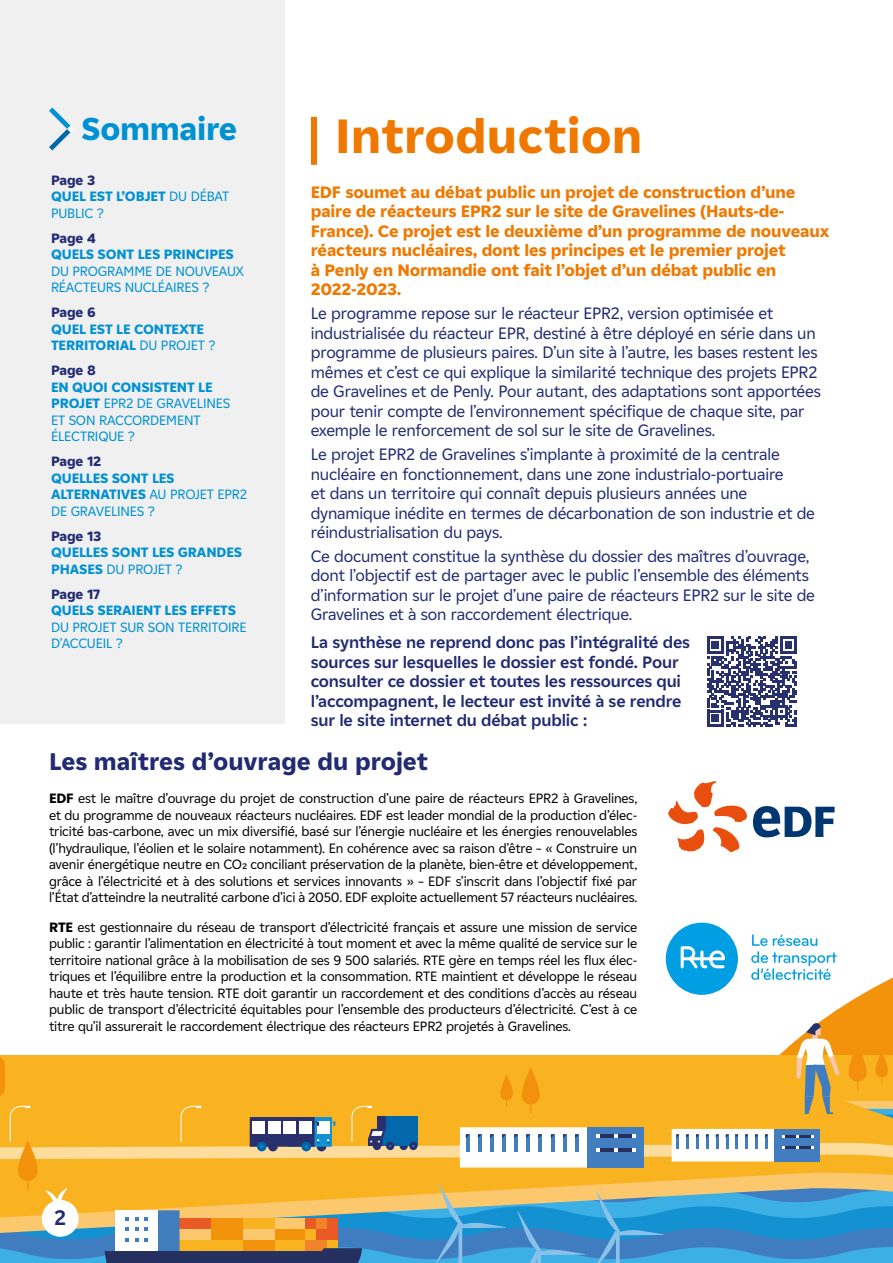
<style>
.page{position:relative;width:893px;height:1263px;background:#fff}
.page>*{position:absolute;margin:0;border:0;box-sizing:border-box;transform-origin:0 0}
.t1{font:800 48px "EDF2020";letter-spacing:.005em;color:#ef7900}
.t2{font:800 31.5px "EDF2020";letter-spacing:-.01em;color:#0091d3}
.t3{font:800 24px "EDF2020";color:#212a72}
.t4{font:700 21px "EDF2020";color:#212a72}
.t5{font:16.5px/19.5px "EDF2020";letter-spacing:-.01em;color:#212a72}
.t6{font:800 16.5px/19.5px "EDF2020";letter-spacing:-.01em;color:#ef7900}
.t7{font:700 16.5px/19.5px "EDF2020";letter-spacing:-.01em;color:#212a72}
.t8{font:13.5px/16.5px "EDF2020";letter-spacing:-.01em;color:#000;text-align:justify}
.t9{font:800 13.5px/16.5px "EDF2020";letter-spacing:-.01em;color:#0091d3}
.t10{font:13.5px/16.5px "EDF2020";letter-spacing:-.01em;color:#0091d3}
.t11{font:800 13.5px "EDF2020";letter-spacing:-.01em;color:#212a72}
.s1{color:#212a72}
.s2{font-weight:400}
.s3{font-weight:800}
</style>
<div class="page">
<div style="left:0;top:0;width:285px;height:724px;background:#f0f0f0"></div>
<svg style="left:668px;top:781px;width:79px;height:71px"></svg>
<svg style="left:753px;top:806px;width:82px;height:31px"></svg>
<svg style="left:0;top:922px;width:893px;height:341px"></svg>
<svg style="left:49px;top:108px;width:24px;height:42px"></svg>
<svg style="left:707px;top:637px;width:90px;height:90px"></svg>
<div style="left:42px;top:1200px;width:37px;height:37px;background:#fff;border-radius:50%"></div>
<div style="left:311px;top:117px;width:6px;height:48px;background:#ef7900"></div>
<h2 class="t2" style="left:81px;top:107px;width:158px">Sommaire</h2>
<h1 class="t1" style="left:335px;top:101px;width:308px">Introduction</h1>
<p class="t9" style="left:51px;top:171px;width:180px"><span class="s1">Page 3<br></span>QUEL EST L’OBJET <span class="s2">DU DÉBAT<br>PUBLIC ?</span></p>
<p class="t11" style="left:51px;top:228px;width:46px">Page 4</p>
<p class="t9" style="left:51px;top:246px;width:184px">QUELS SONT LES PRINCIPES</p>
<p class="t10" style="left:51px;top:262px;width:195px">DU PROGRAMME DE NOUVEAUX<br>RÉACTEURS NUCLÉAIRES ?</p>
<p class="t11" style="left:51px;top:303px;width:46px">Page 6</p>
<p class="t9" style="left:51px;top:320px;width:166px">QUEL EST LE CONTEXTE<br>TERRITORIAL <span class="s2">DU PROJET ?</span></p>
<p class="t11" style="left:51px;top:361px;width:46px">Page 8</p>
<p class="t10" style="left:51px;top:378px;width:181px"><span class="s3">EN QUOI CONSISTENT LE<br>PROJET</span> EPR2 DE GRAVELINES<br>ET SON RACCORDEMENT<br>ÉLECTRIQUE ?</p>
<p class="t11" style="left:51px;top:452px;width:52px">Page 12</p>
<p class="t9" style="left:51px;top:469px;width:198px">QUELLES SONT LES<br>ALTERNATIVES <span class="s2">AU PROJET EPR2<br>DE GRAVELINES ?</span></p>
<p class="t11" style="left:51px;top:526px;width:52px">Page 13</p>
<p class="t9" style="left:51px;top:544px;width:192px">QUELLES SONT LES GRANDES<br>PHASES <span class="s2">DU PROJET ?</span></p>
<p class="t11" style="left:51px;top:584px;width:51px">Page 17</p>
<p class="t9" style="left:51px;top:602px;width:186px">QUELS SERAIENT LES EFFETS</p>
<p class="t10" style="left:51px;top:618px;width:197px">DU PROJET SUR SON TERRITOIRE<br>D’ACCUEIL ?</p>
<p class="t6" style="left:311px;top:182px;width:520px">EDF soumet au débat public un projet de construction d’une paire de réacteurs EPR2 sur le site de Gravelines (Hauts-de-France). Ce projet est le deuxième d’un programme de nouveaux réacteurs nucléaires, dont les principes et le premier projet<br>à Penly en Normandie ont fait l’objet d’un débat public en 2022-2023.</p>
<p class="t5" style="left:311px;top:303px;width:512px">Le programme repose sur le réacteur EPR2, version optimisée et industrialisée du réacteur EPR, destiné à être déployé en série dans un programme de plusieurs paires. D’un site à l’autre, les bases restent les mêmes et c’est ce qui explique la similarité technique des projets EPR2 de Gravelines et de Penly. Pour autant, des adaptations sont apportées pour tenir compte de l’environnement spécifique de chaque site, par exemple le renforcement de sol sur le site de Gravelines.</p>
<p class="t5" style="left:311px;top:444px;width:506px">Le projet EPR2 de Gravelines s’implante à proximité de la centrale nucléaire en fonctionnement, dans une zone industrialo-portuaire<br>et dans un territoire qui connaît depuis plusieurs années une dynamique inédite en termes de décarbonation de son industrie et de réindustrialisation du pays.</p>
<p class="t5" style="left:311px;top:546px;width:506px">Ce document constitue la synthèse du dossier des maîtres d’ouvrage, dont l’objectif est de partager avec le public l’ensemble des éléments d’information sur le projet d’une paire de réacteurs EPR2 sur le site de Gravelines et à son raccordement électrique.</p>
<p class="t7" style="left:311px;top:632px;width:381px">La synthèse ne reprend donc pas l’intégralité des sources sur lesquelles le dossier est fondé. Pour consulter ce dossier et toutes les ressources qui l’accompagnent, le lecteur est invité à se rendre sur le site internet du débat public :</p>
<h3 class="t3" style="left:49px;top:744px;width:380px">Les maîtres d’ouvrage du projet</h3>
<p class="t8" style="left:49px;top:790px;width:590px"><span class="s3">EDF</span> est le maître d’ouvrage du projet de construction d’une paire de réacteurs EPR2 à Gravelines, et du programme de nouveaux réacteurs nucléaires. EDF est leader mondial de la production d’élec&shy;tricité bas-carbone, avec un mix diversifié, basé sur l’énergie nucléaire et les énergies renouvelables (l’hydraulique, l’éolien et le solaire notamment). En cohérence avec sa raison d’être – « Construire un avenir énergétique neutre en CO2 conciliant préservation de la planète, bien-être et développement, grâce à l’électricité et à des solutions et services innovants » – EDF s’inscrit dans l’objectif fixé par l’État d’atteindre la neutralité carbone d’ici à 2050. EDF exploite actuellement 57 réacteurs nucléaires.</p>
<p class="t8" style="left:49px;top:918px;width:590px"><span class="s3">RTE</span> est gestionnaire du réseau de transport d’électricité français et assure une mission de service public : garantir l’alimentation en électricité à tout moment et avec la même qualité de service sur le territoire national grâce à la mobilisation de ses 9 500 salariés. RTE gère en temps réel les flux élec&shy;triques et l’équilibre entre la production et la consommation. RTE maintient et développe le réseau haute et très haute tension. RTE doit garantir un raccordement et des conditions d’accès au réseau public de transport d’électricité équitables pour l’ensemble des producteurs d’électricité. C’est à ce titre qu’il assurerait le raccordement électrique des réacteurs EPR2 projetés à Gravelines.</p>
<h3 class="t4" style="left:54px;top:1202px;width:13px">2</h3>
</div>
